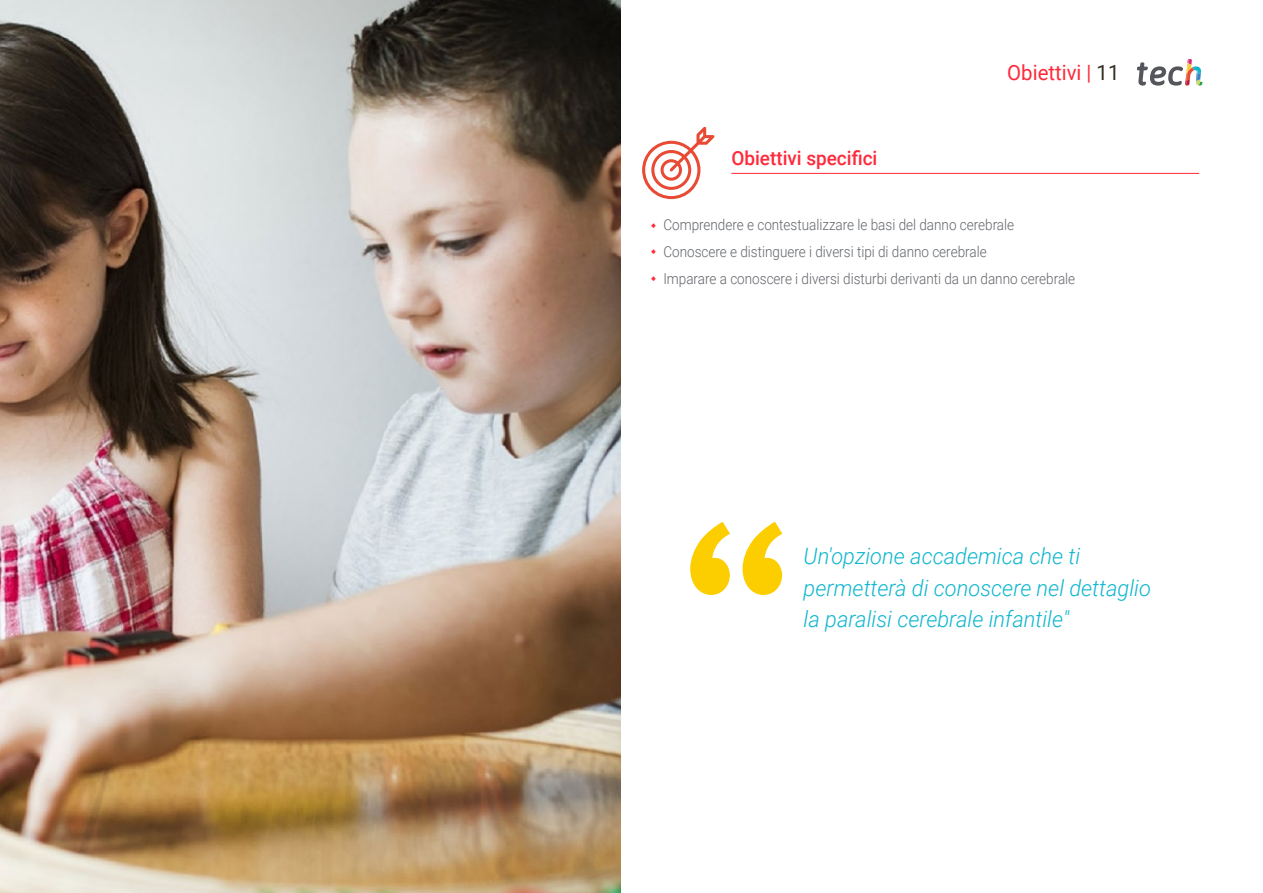
<style>
.page{position:relative;width:1263px;height:893px;background:#fff}
.page>*{position:absolute;margin:0;border:0;box-sizing:border-box;transform-origin:0 0}
.t1{font:italic 300 22.5px/31.5px "Roboto";color:#0fb6cf}
.t2{font:21px "Roboto";color:#ff293a}
.t3{font:500 19.5px "Roboto";color:#ff293a}
.t4{font:300 15px/26.7px "Roboto";color:#61646a;scale:.9 1}
.s1{color:#312e20}
</style>
<div class="page">
<hr style="left:731px;top:173px;width:468px;height:1px;background:#ff293a">
<svg style="left:642px;top:127px;width:72px;height:72px"></svg>
<svg style="left:1137px;top:59px;width:65px;height:27px"></svg>
<svg style="left:690px;top:522px;width:92px;height:73px"></svg>
<img style="left:0;top:0;width:621px;height:893px">
<h3 class="t3" style="left:731px;top:144px;width:147px">Obiettivi specifici</h3>
<h2 class="t2" style="left:1007px;top:57px;width:114px">Obiettivi | <span class="s1">11</span></h2>
<p class="t4" style="left:663px;top:211px;width:459px">Comprendere e contestualizzare le basi del danno cerebrale<br>Conoscere e distinguere i diversi tipi di danno cerebrale<br>Imparare a conoscere i diversi disturbi derivanti da un danno cerebrale</p>
<h1 class="t1" style="left:804px;top:540px;width:349px">Un'opzione accademica che ti permetterà di conoscere nel dettaglio la paralisi cerebrale infantile"</h1>
</div>
